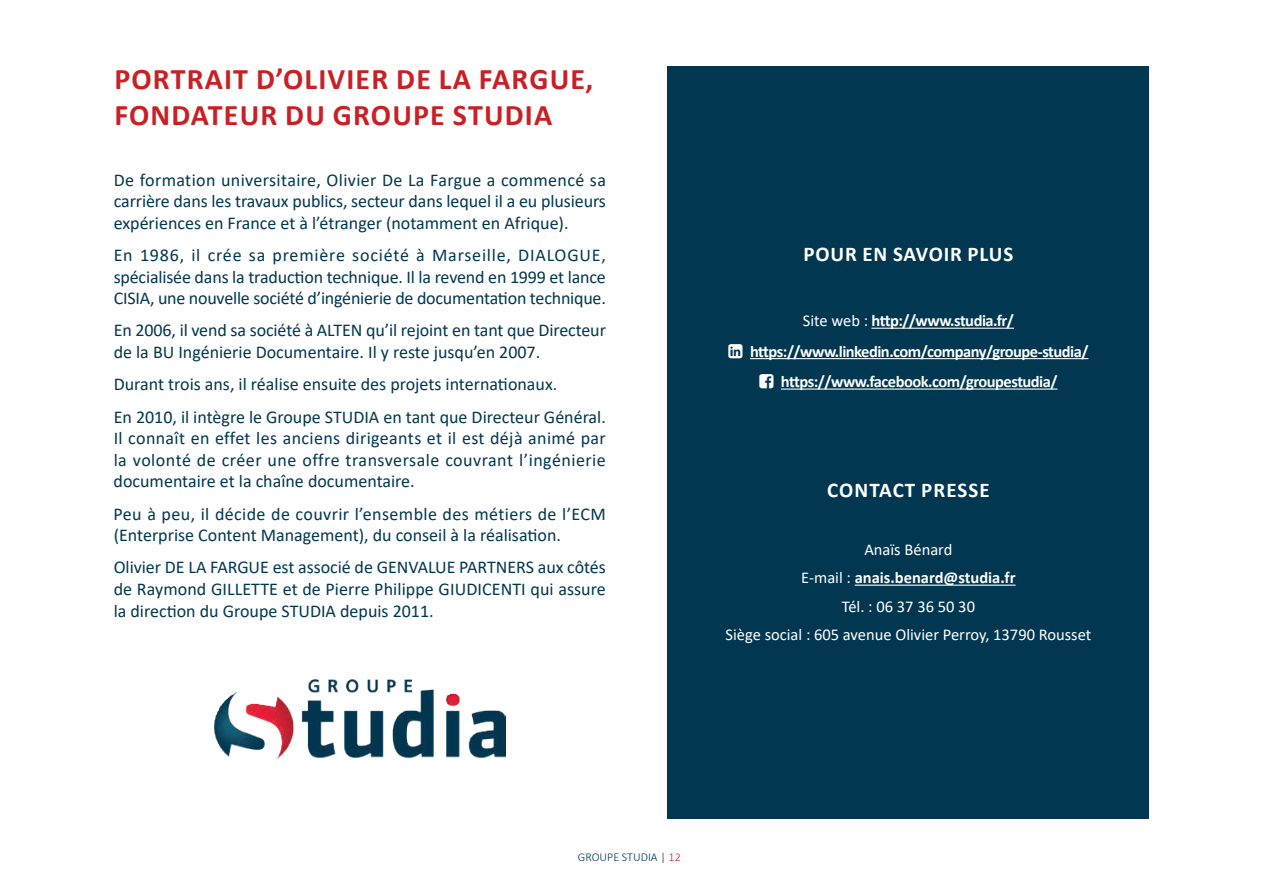
<style>
.page{position:relative;width:1263px;height:893px;background:#fff}
.page>*{position:absolute;margin:0;border:0;box-sizing:border-box;transform-origin:0 0}
.t1{font:700 30px/36px "Calibri";letter-spacing:.04em;color:#c92026}
.t2{font:700 21px "Calibri";letter-spacing:.04em;color:#fff}
.t3{font:18px/21.6px "Calibri";color:#013750;text-align:justify}
.t4{font:700 16.5px "Calibri";letter-spacing:-.03em;color:#fff}
.t5{font:16.5px/28.3px "Calibri";color:#fff;text-align:center}
.t6{font:300 12px "Calibri";color:#013750}
.s1{font-weight:400}
.s2{font-weight:700}
.s3{color:#c92026}
</style>
<div class="page">
<div style="left:668px;top:66px;width:481px;height:753px;background:#013750"></div>
<hr style="left:871px;top:328px;width:143px;height:1px;background:#fff">
<hr style="left:750px;top:358px;width:338px;height:1px;background:#fff">
<hr style="left:781px;top:388px;width:276px;height:2px;background:#fff">
<hr style="left:855px;top:585px;width:160px;height:1px;background:#fff">
<img style="left:214px;top:680px;width:291px;height:79px">
<h1 class="t1" style="left:114px;top:61px;width:480px">PORTRAIT D’OLIVIER DE LA FARGUE,<br>FONDATEUR DU GROUPE STUDIA</h1>
<p class="t3" style="left:114px;top:168px;width:494px">De formation universitaire, Olivier De La Fargue a commencé sa carrière dans les travaux publics, secteur dans lequel il a eu plusieurs expériences en France et à l’étranger (notamment en Afrique).</p>
<p class="t3" style="left:114px;top:244px;width:494px">En 1986, il crée sa première société à Marseille, DIALOGUE, spécialisée dans la traduction technique. Il la revend en 1999 et lance CISIA, une nouvelle société d’ingénierie de documentation technique.</p>
<p class="t3" style="left:114px;top:319px;width:494px">En 2006, il vend sa société à ALTEN qu’il rejoint en tant que Directeur de la BU Ingénierie Documentaire. Il y reste jusqu’en 2007.</p>
<p class="t3" style="left:114px;top:368px;width:494px;line-height:32.2px">Durant trois ans, il réalise ensuite des projets internationaux.<br>En 2010, il intègre le Groupe STUDIA en tant que Directeur Général.</p>
<p class="t3" style="left:114px;top:427px;width:494px">Il connaît en effet les anciens dirigeants et il est déjà animé par la volonté de créer une offre transversale couvrant l’ingénierie documentaire et la chaîne documentaire.</p>
<p class="t3" style="left:114px;top:502px;width:494px">Peu à peu, il décide de couvrir l’ensemble des métiers de l’ECM (Enterprise Content Management), du conseil à la réalisation.</p>
<p class="t3" style="left:114px;top:556px;width:494px">Olivier DE LA FARGUE est associé de GENVALUE PARTNERS aux côtés de Raymond GILLETTE et de Pierre Philippe GIUDICENTI qui assure la direction du Groupe STUDIA depuis 2011.</p>
<p class="t2" style="left:803px;top:240px;width:211px">POUR EN SAVOIR PLUS</p>
<p class="t4" style="left:803px;top:309px;width:213px"><span class="s1">Site web :</span> http://www.studia.fr/</p>
<p class="t4" style="left:750px;top:340px;width:340px">https://www.linkedin.com/company/groupe-studia/</p>
<p class="t4" style="left:781px;top:370px;width:278px">https://www.facebook.com/groupestudia/</p>
<p class="t2" style="left:827px;top:475px;width:164px">CONTACT PRESSE</p>
<p class="t5" style="left:725px;top:535px;width:367px">Anaïs Bénard<br>E-mail : <span class="s2">anais.benard@studia.fr<br></span>Tél. : 06 37 36 50 30<br>Siège social : 605 avenue Olivier Perroy, 13790 Rousset</p>
<p class="t6" style="left:578px;top:849px;width:104px">GROUPE STUDIA | <span class="s3">12</span></p>
</div>
